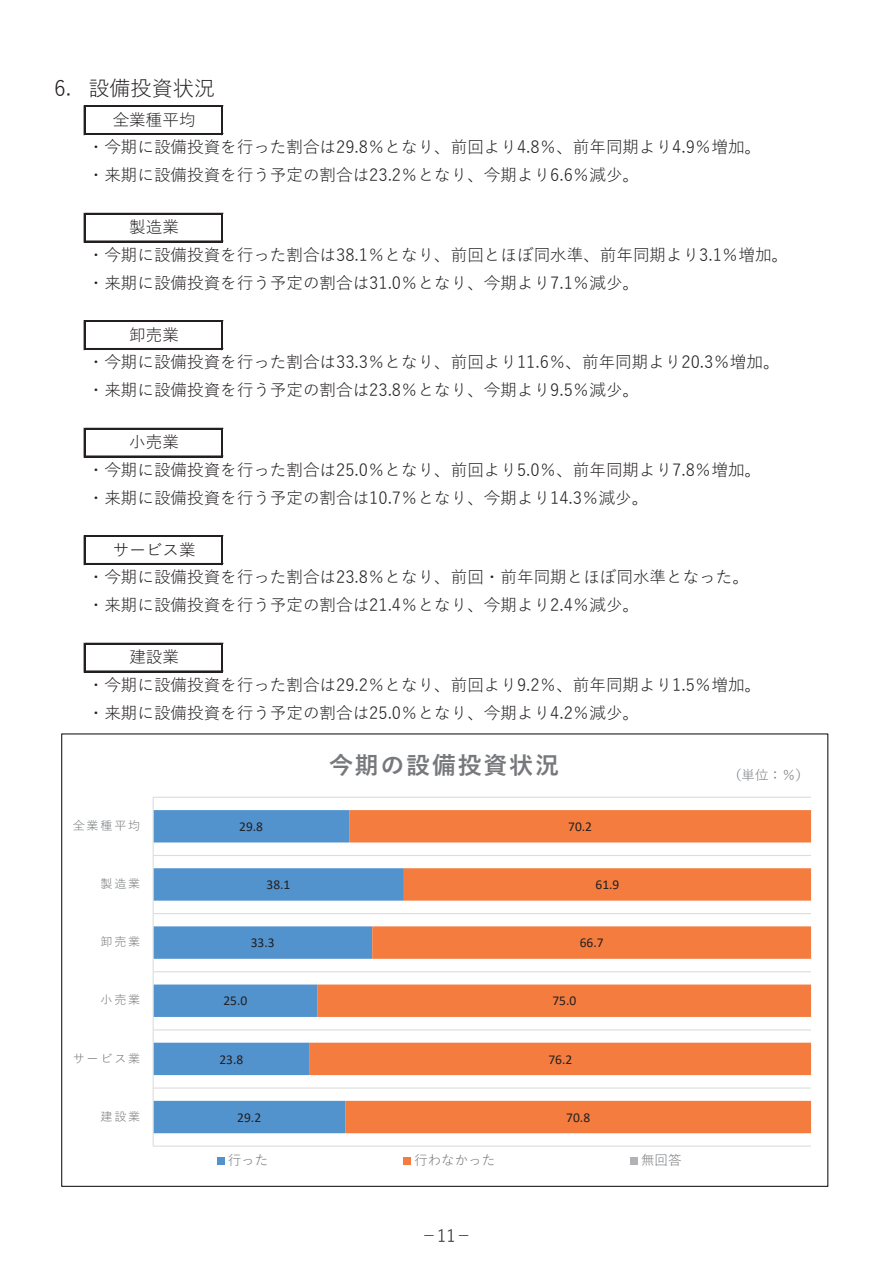
<style>
.page{position:relative;width:893px;height:1263px;background:#fff}
.page>*{position:absolute;margin:0;border:0;box-sizing:border-box;transform-origin:0 0}
.t1{font:700 24px "Yu Gothic";letter-spacing:.075em;color:#76787b}
.t2{font:21px "Yu Gothic";color:#231f20}
.t3{font:16.5px/27.8px "Yu Gothic";color:#231f20}
.t4{font:13.5px "Calibri";color:#231f20}
.t5{font:13.5px "Yu Gothic";color:#76787b}
.t6{font:12px "Yu Gothic";letter-spacing:.15em;color:#76787b}
</style>
<div class="page">
<svg style="left:84px;top:106px;width:1px;height:29px"></svg>
<svg style="left:221px;top:107px;width:2px;height:26px"></svg>
<svg style="left:84px;top:213px;width:1px;height:29px"></svg>
<svg style="left:221px;top:215px;width:2px;height:26px"></svg>
<svg style="left:84px;top:321px;width:1px;height:29px"></svg>
<svg style="left:221px;top:322px;width:2px;height:26px"></svg>
<svg style="left:84px;top:428px;width:1px;height:29px"></svg>
<svg style="left:221px;top:430px;width:2px;height:26px"></svg>
<svg style="left:84px;top:536px;width:1px;height:29px"></svg>
<svg style="left:221px;top:537px;width:2px;height:26px"></svg>
<svg style="left:84px;top:643px;width:1px;height:29px"></svg>
<svg style="left:221px;top:644px;width:2px;height:27px"></svg>
<hr style="left:86px;top:105px;width:137px;height:1px;background:#231f20">
<hr style="left:85px;top:106px;width:138px;height:1px;background:#231f20">
<hr style="left:85px;top:133px;width:138px;height:2px;background:#231f20">
<hr style="left:85px;top:213px;width:138px;height:2px;background:#231f20">
<hr style="left:85px;top:241px;width:138px;height:1px;background:#231f20">
<hr style="left:86px;top:320px;width:137px;height:1px;background:#231f20">
<hr style="left:85px;top:321px;width:138px;height:1px;background:#231f20">
<hr style="left:85px;top:348px;width:138px;height:2px;background:#231f20">
<hr style="left:85px;top:428px;width:138px;height:2px;background:#231f20">
<hr style="left:85px;top:456px;width:138px;height:1px;background:#231f20">
<hr style="left:86px;top:535px;width:137px;height:1px;background:#231f20">
<hr style="left:85px;top:536px;width:138px;height:1px;background:#231f20">
<hr style="left:85px;top:563px;width:138px;height:2px;background:#231f20">
<hr style="left:85px;top:643px;width:138px;height:1px;background:#231f20">
<hr style="left:85px;top:671px;width:138px;height:1px;background:#231f20">
<hr style="left:153px;top:1145px;width:658px;height:2px;background:#dcdddf">
<hr style="left:153px;top:797px;width:658px;height:1px;background:#dcdddf">
<svg style="left:154px;top:810px;width:156px;height:323px;fill:#5293ce"></svg>
<svg style="left:310px;top:810px;width:501px;height:323px;fill:#f47c3f"></svg>
<hr style="left:153px;top:797px;width:1px;height:349px;background:#dcdddf">
<div style="left:217px;top:1157px;width:8px;height:8px;background:#5293ce"></div>
<div style="left:404px;top:1157px;width:7px;height:8px;background:#f47c3f"></div>
<div style="left:630px;top:1157px;width:8px;height:8px;background:#b1b2b6"></div>
<p class="t2" style="left:54px;top:69px;width:162px">6. 設備投資状況</p>
<p class="t3" style="left:113px;top:104px;width:84px">全業種平均</p>
<p class="t3" style="left:88px;top:131px;width:675px">・今期に設備投資を行った割合は29.8％となり、前回より4.8％、前年同期より4.9％増加。・来期に設備投資を行う予定の割合は23.2％となり、今期より6.6％減少。</p>
<p class="t3" style="left:129px;top:211px;width:51px">製造業</p>
<p class="t3" style="left:88px;top:239px;width:702px">・今期に設備投資を行った割合は38.1％となり、前回とほぼ同水準、前年同期より3.1％増加。・来期に設備投資を行う予定の割合は31.0％となり、今期より7.1％減少。</p>
<p class="t3" style="left:129px;top:319px;width:51px">卸売業</p>
<p class="t3" style="left:88px;top:346px;width:693px">・今期に設備投資を行った割合は33.3％となり、前回より11.6％、前年同期より20.3％増加。・来期に設備投資を行う予定の割合は23.8％となり、今期より9.5％減少。</p>
<p class="t3" style="left:129px;top:426px;width:51px">小売業</p>
<p class="t3" style="left:88px;top:454px;width:675px">・今期に設備投資を行った割合は25.0％となり、前回より5.0％、前年同期より7.8％増加。・来期に設備投資を行う予定の割合は10.7％となり、今期より14.3％減少。</p>
<p class="t3" style="left:113px;top:534px;width:84px">サービス業</p>
<p class="t3" style="left:88px;top:561px;width:663px">・今期に設備投資を行った割合は23.8％となり、前回・前年同期とほぼ同水準となった。・来期に設備投資を行う予定の割合は21.4％となり、今期より2.4％減少。</p>
<p class="t3" style="left:129px;top:641px;width:51px">建設業</p>
<p class="t3" style="left:88px;top:669px;width:675px">・今期に設備投資を行った割合は29.2％となり、前回より9.2％、前年同期より1.5％増加。・来期に設備投資を行う予定の割合は25.0％となり、今期より4.2％減少。</p>
<p class="t1" style="left:329px;top:751px;width:231px">今期の設備投資状況</p>
<p class="t5" style="left:728px;top:762px;width:82px">（単位：％）</p>
<p class="t6" style="left:73px;top:814px;width:69px">全業種平均</p>
<p class="t4" style="left:239px;top:817px;width:25px">29.8</p>
<p class="t4" style="left:568px;top:817px;width:25px">70.2</p>
<p class="t6" style="left:100px;top:872px;width:41px">製造業</p>
<p class="t4" style="left:266px;top:875px;width:25px">38.1</p>
<p class="t4" style="left:595px;top:875px;width:25px">61.9</p>
<p class="t6" style="left:100px;top:931px;width:41px">卸売業</p>
<p class="t4" style="left:251px;top:933px;width:25px">33.3</p>
<p class="t4" style="left:580px;top:933px;width:25px">66.7</p>
<p class="t6" style="left:100px;top:989px;width:41px">小売業</p>
<p class="t4" style="left:223px;top:991px;width:25px">25.0</p>
<p class="t4" style="left:552px;top:991px;width:25px">75.0</p>
<p class="t6" style="left:73px;top:1047px;width:69px">サービス業</p>
<p class="t4" style="left:219px;top:1050px;width:25px">23.8</p>
<p class="t4" style="left:548px;top:1050px;width:25px">76.2</p>
<p class="t6" style="left:100px;top:1105px;width:41px">建設業</p>
<p class="t4" style="left:237px;top:1108px;width:25px">29.2</p>
<p class="t4" style="left:566px;top:1108px;width:25px">70.8</p>
<p class="t5" style="left:228px;top:1148px;width:42px">行った</p>
<p class="t5" style="left:414px;top:1148px;width:82px">行わなかった</p>
<p class="t5" style="left:641px;top:1148px;width:42px">無回答</p>
<p class="t3" style="left:421px;top:1219px;width:53px">－11－</p>
</div>
